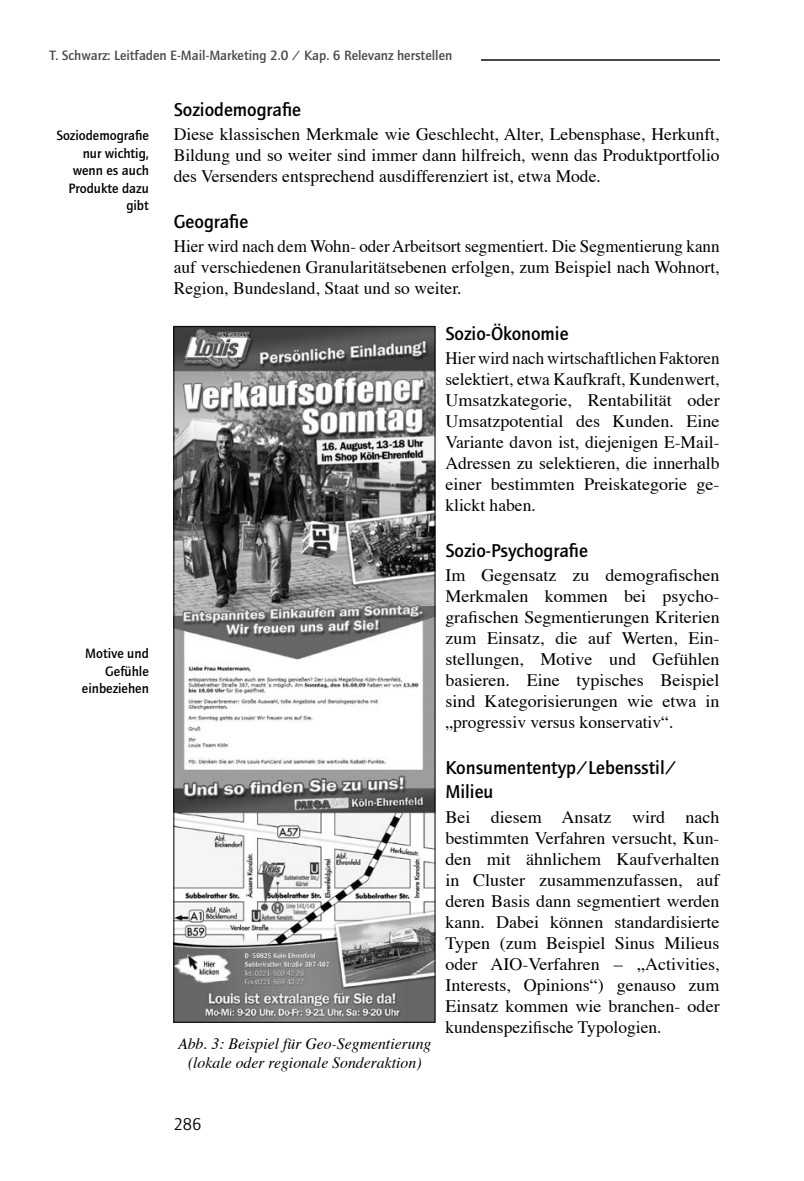
<style>
.page{position:relative;width:804px;height:1181px;background:#fff}
.page>*{position:absolute;margin:0;border:0;box-sizing:border-box;transform-origin:0 0}
.H2_Absatz{font:500 19.25px/24.5px "Quay Sans";color:#000}
.BROTTEXT{font:17.5px/21px "Times";color:#000;text-align:justify}
.t1{font:17.5px "Quay Sans";color:#000}
.LEGENDE{font:italic 15.75px/18.9px "Times";color:#000;text-align:center}
.MARGINALIE{font:500 14px/17.5px "Quay Sans EF";color:#000;text-align:right}
.t2{font:500 14px "Quay Sans EF";color:#484848}
</style>
<div class="page">
<img style="left:176px;top:328px;width:257px;height:692px">
<div style="left:174px;top:326px;width:261px;height:696px;border:1px solid #000"></div>
<hr style="left:481px;top:59px;width:238px;height:1px;background:#484848">
<p class="t2" style="left:50px;top:48px;width:404px">T. Schwarz: Leitfaden E-Mail-Marketing 2.0 / Kap. 6 Relevanz herstellen</p>
<p class="MARGINALIE" style="left:56px;top:127px;width:94px">Soziodemografie nur wichtig, wenn es auch<br>Produkte dazu gibt</p>
<p class="MARGINALIE" style="left:82px;top:645px;width:68px">Motive und<br>Gefühle einbeziehen</p>
<p class="H2_Absatz" style="left:174px;top:97px;width:129px">Soziodemografie</p>
<p class="BROTTEXT" style="left:174px;top:122px;width:547px">Diese klassischen Merkmale wie Geschlecht, Alter, Lebensphase, Herkunft, Bildung und so weiter sind immer dann hilfreich, wenn das Produktportfolio des Versenders entsprechend ausdifferenziert ist, etwa Mode.</p>
<p class="H2_Absatz" style="left:174px;top:209px;width:76px">Geografie</p>
<p class="BROTTEXT" style="left:174px;top:234px;width:547px">Hier wird nach dem Wohn- oder Arbeitsort segmentiert. Die Segmentierung kann auf verschiedenen Granularitätsebenen erfolgen, zum Beispiel nach Wohnort, Region, Bundesland, Staat und so weiter.</p>
<p class="H2_Absatz" style="left:445px;top:321px;width:125px">Sozio-Ökonomie</p>
<p class="BROTTEXT" style="left:445px;top:346px;width:276px">Hier wird nach wirtschaftlichen Faktoren selektiert, etwa Kaufkraft, Kundenwert, Umsatzkategorie, Rentabilität oder Umsatzpotential des Kunden. Eine Variante davon ist, diejenigen E-Mail-Adressen zu selektieren, die innerhalb einer bestimmten Preiskategorie ge&shy;klickt haben.</p>
<p class="H2_Absatz" style="left:445px;top:538px;width:144px">Sozio-Psychografie</p>
<p class="BROTTEXT" style="left:445px;top:563px;width:276px">Im Gegensatz zu demografischen Merkmalen kommen bei psycho&shy;grafischen Segmentierungen Kriterien zum Einsatz, die auf Werten, Ein&shy;stellungen, Motive und Gefühlen basieren. Eine typisches Beispiel sind Kategorisierungen wie etwa in „progressiv versus konservativ“.</p>
<p class="H2_Absatz" style="left:445px;top:755px;width:233px">Konsumententyp/Lebensstil/<br>Milieu</p>
<p class="BROTTEXT" style="left:445px;top:805px;width:276px">Bei diesem Ansatz wird nach bestimmten Verfahren versucht, Kun&shy;den mit ähnlichem Kaufverhalten in Cluster zusammenzufassen, auf deren Basis dann segmentiert werden kann. Dabei können standardisierte Typen (zum Beispiel Sinus Milieus oder AIO-Verfahren – „Activities, Interests, Opinions“) genauso zum Einsatz kommen wie branchen- oder kundenspezifische Typologien.</p>
<p class="LEGENDE" style="left:178px;top:1033px;width:255px">Abb. 3: Beispiel für Geo-Segmentierung (lokale oder regionale Sonderaktion)</p>
<p class="t1" style="left:174px;top:1114px;width:29px">286</p>
</div>
